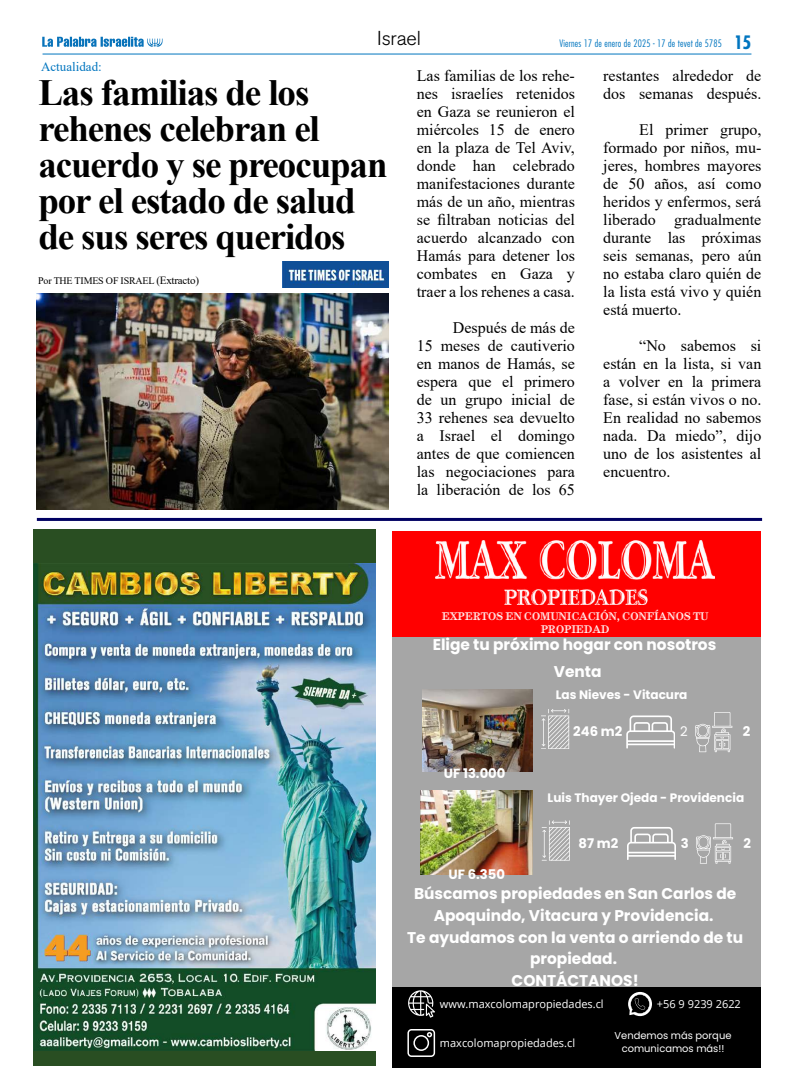
<style>
.page{position:relative;width:794px;height:1078px;background:#fff}
.page>*{position:absolute;margin:0;border:0;box-sizing:border-box;transform-origin:0 0}
.t1{font:700 37px/36px "Times New Roman";letter-spacing:-.03em;color:#000}
.t2{font:300 20px "Akzidenz Grotesk BQ";letter-spacing:-.01em;color:#000}
.t3{font:16px/18px "Times New Roman";color:#000;text-align:justify}
.t4{font:700 15.6px/21.7px "Poppins";color:#fff;text-align:center}
.t5{font:700 13.3px "Poppins";color:#fff}
.t6{font:13.3px "Poppins";color:#fff}
.t7{font:13px "Times New Roman";color:#0075bf}
.t8{font:700 12.2px "Poppins";color:#fff}
.t9{font:11.1px "Open Sans";color:#fff}
.t10{font:10px/13.3px "Century Handtooled ITC Std";color:#fff;text-align:center}
.t11{font:300 condensed 10px "Futura Std";letter-spacing:.02em;color:#0075bf}
.t12{font:10px/13.3px "Poppins";color:#fff;text-align:center}
.t13{font:10px "Times New Roman";letter-spacing:-.02em;color:#000}
.s1{font-weight:700;font-size:18px}
.s2{font-size:11px}
</style>
<div class="page">
<hr style="left:37px;top:518px;width:725px;height:3px;background:#000062">
<div style="left:33px;top:529px;width:343px;height:535px;background:#294e22"></div>
<img style="left:33px;top:564px;width:343px;height:485px">
<div style="left:393px;top:531px;width:368px;height:536px;background:#a6a6a6"></div>
<div style="left:393px;top:986px;width:368px;height:81px;background:#000"></div>
<div style="left:393px;top:531px;width:368px;height:106px;background:#f00"></div>
<img style="left:436px;top:540px;width:278px;height:64px">
<svg style="left:408px;top:990px;width:27px;height:27px"></svg>
<svg style="left:407px;top:1029px;width:28px;height:27px"></svg>
<svg style="left:628px;top:991px;width:24px;height:24px"></svg>
<svg style="left:695px;top:712px;width:37px;height:39px"></svg>
<svg style="left:541px;top:709px;width:28px;height:40px"></svg>
<svg style="left:626px;top:715px;width:49px;height:33px"></svg>
<img style="left:421px;top:790px;width:112px;height:83px">
<svg style="left:696px;top:823px;width:37px;height:40px"></svg>
<svg style="left:542px;top:820px;width:28px;height:40px"></svg>
<svg style="left:627px;top:827px;width:48px;height:32px"></svg>
<img style="left:422px;top:689px;width:111px;height:82px">
<img style="left:37px;top:293px;width:351px;height:216px">
<img style="left:283px;top:261px;width:105px;height:26px">
<hr style="left:43px;top:53px;width:708px;height:1px;background:#0075bf">
<svg style="left:42px;top:37px;width:120px;height:10px"></svg>
<p class="t2" style="left:377px;top:27px;width:45px">Israel</p>
<p class="t11" style="left:559px;top:37px;width:193px">Viernes 17 de enero de 2025 - 17 de tevet de 5785 <span class="s1">15</span></p>
<p class="t7" style="left:41px;top:58px;width:62px">Actualidad:</p>
<h1 class="t1" style="left:38px;top:73px;width:351px">Las familias de los rehenes celebran el acuerdo y se preocupan por el estado de salud de sus seres queridos</h1>
<p class="t3" style="left:417px;top:66px;width:160px">Las familias de los rehe&shy;nes israelíes retenidos en Gaza se reunieron el miércoles 15 de enero en la plaza de Tel Aviv, donde han celebrado manifestaciones durante más de un año, mientras se filtraban noticias del acuerdo alcanzado con Hamás para detener los combates en Gaza y traer a los rehenes a casa.</p>
<p class="t3" style="left:417px;top:318px;width:160px;text-indent:36px">Después de más de 15 meses de cautiverio en manos de Hamás, se espera que el primero de un grupo inicial de 33 rehenes sea devuelto a Israel el domingo antes de que comiencen las negociaciones para la liberación de los 65</p>
<p class="t13" style="left:38px;top:274px;width:162px">Por THE TIMES OF ISRAEL <span class="s2">(Extracto)</span></p>
<p class="t3" style="left:603px;top:66px;width:160px">restantes alrededor de dos semanas después.</p>
<p class="t3" style="left:603px;top:120px;width:160px;text-indent:36px">El primer grupo, formado por niños, mu&shy;jeres, hombres mayores de 50 años, así como heridos y enfermos, será liberado gradualmente durante las próximas seis semanas, pero aún no estaba claro quién de la lista está vivo y quién está muerto.</p>
<p class="t3" style="left:603px;top:336px;width:160px;text-indent:36px">“No sabemos si están en la lista, si van a volver en la primera fase, si están vivos o no.<br>En realidad no sabemos nada. Da miedo”, dijo uno de los asistentes al encuentro.</p>
<p class="t10" style="left:442px;top:609px;width:268px">EXPERTOS EN COMUNICACIÓN, CONFÍANOS TU<br>PROPIEDAD</p>
<p class="t4" style="left:433px;top:634px;width:285px">Elige tu próximo hogar con nosotros</p>
<p class="t5" style="left:444px;top:765px;width:63px">UF 13.000</p>
<p class="t4" style="left:554px;top:660px;width:49px">Venta</p>
<p class="t8" style="left:556px;top:687px;width:133px">Las Nieves - Vitacura</p>
<p class="t5" style="left:573px;top:723px;width:51px">246 m2</p>
<p class="t6" style="left:680px;top:723px;width:9px">2</p>
<p class="t5" style="left:743px;top:723px;width:9px">2</p>
<p class="t8" style="left:547px;top:790px;width:198px">Luis Thayer Ojeda - Providencia</p>
<p class="t5" style="left:578px;top:835px;width:41px">87 m2</p>
<p class="t5" style="left:681px;top:835px;width:9px">3</p>
<p class="t5" style="left:743px;top:835px;width:9px">2</p>
<p class="t4" style="left:407px;top:882px;width:337px">Búscamos propiedades en San Carlos de<br>Apoquindo, Vitacura y Providencia.<br>Te ayudamos con la venta o arriendo de tu propiedad.<br>CONTÁCTANOS!</p>
<p class="t5" style="left:448px;top:865px;width:58px">UF 6.350</p>
<p class="t9" style="left:440px;top:996px;width:165px">www.maxcolomapropiedades.cl</p>
<p class="t9" style="left:440px;top:1035px;width:137px">maxcolomapropiedades.cl</p>
<p class="t9" style="left:657px;top:996px;width:85px">+56 9 9239 2622</p>
<p class="t12" style="left:614px;top:1028px;width:118px">Vendemos más porque comunicamos más!!</p>
</div>
